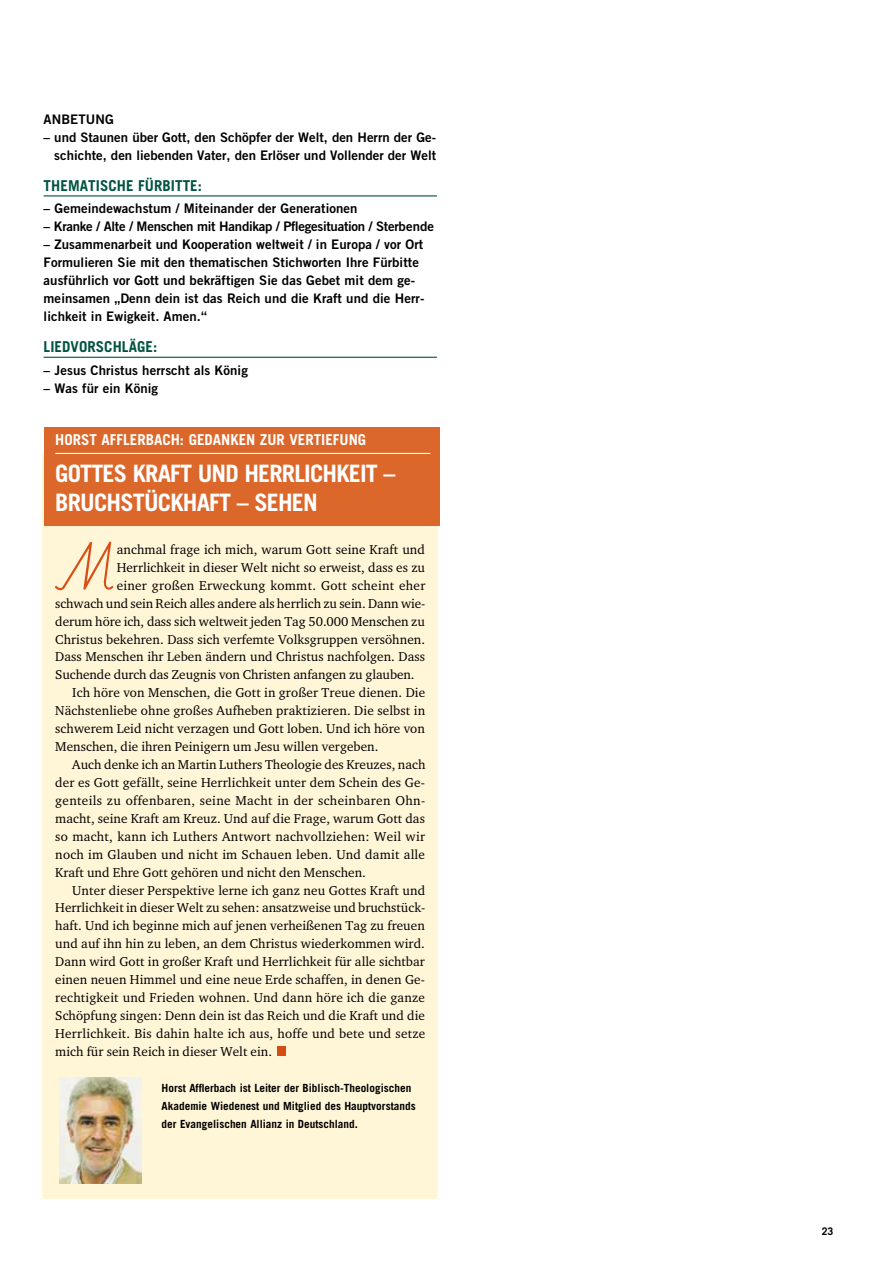
<style>
.page{position:relative;width:893px;height:1263px;background:#fff}
.page>*{position:absolute;margin:0;border:0;box-sizing:border-box;transform-origin:0 0}
.t1{font:95.4px "Imrans School";color:#d85017}
.t2{font:700 24px "Trade Gothic";letter-spacing:-.035em;color:#fff}
.t3{font:700 15px "Trade Gothic";color:#fff}
.t4{font:700 15px "Trade Gothic";letter-spacing:.005em;color:#005343}
.t5{font:13.2px "Charter ITC";letter-spacing:.005em;color:#000}
.t6{font:13.2px/18px "Trade Gothic Bold Two";letter-spacing:.005em;color:#000;text-align:right}
.t7{font:13.2px "Trade Gothic Bold Two";letter-spacing:-.02em;color:#000}
.t8{font:13.2px "Charter ITC";letter-spacing:.025em;color:#000}
.t9{font:700 11.25px/17.9px "Trade Gothic";color:#000}
.t10{font:700 10.5px "Trade Gothic";color:#000}
</style>
<div class="page">
<hr style="left:44px;top:195px;width:393px;height:1px;background:#005343">
<hr style="left:44px;top:357px;width:393px;height:1px;background:#005343">
<div style="left:43px;top:455px;width:395px;height:744px;background:#fff5d7"></div>
<div style="left:277px;top:1047px;width:9px;height:9px;background:#d64c13"></div>
<div style="left:44px;top:427px;width:395px;height:99px;background:#dc672a"></div>
<img style="left:60px;top:1077px;width:81px;height:107px">
<hr style="left:55px;top:453px;width:375px;height:1px;background:#fff">
<p class="t6" style="left:44px;top:110px;width:62px">Anbetung</p>
<p class="t6" style="left:44px;top:128px;width:394px">– und Staunen über Gott, den Schöpfer der Welt, den Herrn der Ge&shy;schichte, den liebenden Vater, den Erlöser und Vollender der Welt</p>
<p class="t4" style="left:44px;top:176px;width:17px">Thematische</p>
<p class="t4" style="left:138px;top:176px;width:25px">Fürbitte</p>
<p class="t4" style="left:198px;top:176px;width:6px">:</p>
<p class="t6" style="left:44px;top:199px;width:316px">– Gemeindewachstum / Miteinander der Generationen</p>
<p class="t7" style="left:44px;top:218px;width:392px">– Kranke / Alte / Menschen mit Handikap / Pflegesituation / Sterbende</p>
<p class="t6" style="left:44px;top:235px;width:382px;text-align:left">– Zusammenarbeit und Kooperation weltweit / in Europa / vor Ort Formulieren Sie mit den thematischen Stichworten Ihre Fürbitte ausführlich vor Gott und bekräftigen Sie das Gebet mit dem ge&shy;meinsamen „Denn dein ist das Reich und die Kraft und die Herr&shy;lichkeit in Ewigkeit. Amen.“</p>
<p class="t4" style="left:44px;top:338px;width:45px">Liedvorschl</p>
<p class="t4" style="left:129px;top:338px;width:30px">äge:</p>
<p class="t6" style="left:44px;top:361px;width:206px">– Jesus Christus herrscht als König</p>
<p class="t6" style="left:44px;top:379px;width:116px">– Was für ein König</p>
<p class="t3" style="left:55px;top:431px;width:19px">Horst</p>
<p class="t3" style="left:102px;top:431px;width:17px">Afflerbach</p>
<p class="t3" style="left:180px;top:431px;width:27px">: Gedanken</p>
<p class="t3" style="left:260px;top:431px;width:10px">zur</p>
<p class="t3" style="left:290px;top:431px;width:9px">Vertiefung</p>
<h2 class="t2" style="left:55px;top:459px;width:25px">Gottes</h2>
<h2 class="t2" style="left:133px;top:459px;width:25px">Kraft</h2>
<h2 class="t2" style="left:198px;top:459px;width:14px">und</h2>
<h2 class="t2" style="left:244px;top:459px;width:26px">Herrlichkeit</h2>
<h2 class="t2" style="left:384px;top:459px;width:13px">–</h2>
<h2 class="t2" style="left:55px;top:487px;width:14px">bruchst</h2>
<h2 class="t2" style="left:144px;top:487px;width:27px">ückhaft</h2>
<h2 class="t2" style="left:237px;top:487px;width:31px">– sehen</h2>
<h1 class="t1" style="left:55px;top:525px;width:60px">M</h1>
<p class="t5" style="left:117px;top:541px;width:310px">anchmal frage ich mich, warum Gott seine Kraft und</p>
<p class="t5" style="left:117px;top:559px;width:310px">Herrlichkeit in dieser Welt nicht so erweist, dass es zu</p>
<p class="t5" style="left:117px;top:577px;width:310px">einer großen Erweckung kommt. Gott scheint eher</p>
<p class="t5" style="left:55px;top:595px;width:372px">schwach und sein Reich alles andere als herrlich zu sein. Dann wie-</p>
<p class="t5" style="left:55px;top:613px;width:371px">derum höre ich, dass sich weltweit jeden Tag 50.000 Menschen zu</p>
<p class="t5" style="left:55px;top:631px;width:371px">Christus bekehren. Dass sich verfemte Volksgruppen versöhnen.</p>
<p class="t5" style="left:55px;top:649px;width:371px">Dass Menschen ihr Leben ändern und Christus nachfolgen. Dass</p>
<p class="t5" style="left:55px;top:667px;width:361px">Suchende durch das Zeugnis von Christen anfangen zu glauben.</p>
<p class="t5" style="left:72px;top:684px;width:354px">Ich höre von Menschen, die Gott in großer Treue dienen. Die</p>
<p class="t5" style="left:55px;top:702px;width:371px">Nächstenliebe ohne großes Aufheben praktizieren. Die selbst in</p>
<p class="t5" style="left:55px;top:720px;width:371px">schwerem Leid nicht verzagen und Gott loben. Und ich höre von</p>
<p class="t5" style="left:55px;top:738px;width:325px">Menschen, die ihren Peinigern um Jesu willen vergeben.</p>
<p class="t5" style="left:72px;top:756px;width:355px">Auch denke ich an Martin Luthers Theologie des Kreuzes, nach</p>
<p class="t5" style="left:55px;top:774px;width:371px">der es Gott gefällt, seine Herrlichkeit unter dem Schein des Ge-</p>
<p class="t8" style="left:55px;top:792px;width:371px">genteils zu offenbaren, seine Macht in der scheinbaren Ohn-</p>
<p class="t5" style="left:55px;top:810px;width:371px">macht, seine Kraft am Kreuz. Und auf die Frage, warum Gott das</p>
<p class="t5" style="left:55px;top:828px;width:371px">so macht, kann ich Luthers Antwort nachvollziehen: Weil wir</p>
<p class="t5" style="left:55px;top:846px;width:371px">noch im Glauben und nicht im Schauen leben. Und damit alle</p>
<p class="t5" style="left:55px;top:864px;width:312px">Kraft und Ehre Gott gehören und nicht den Menschen.</p>
<p class="t5" style="left:72px;top:882px;width:354px">Unter dieser Perspektive lerne ich ganz neu Gottes Kraft und</p>
<p class="t5" style="left:55px;top:900px;width:372px">Herrlichkeit in dieser Welt zu sehen: ansatzweise und bruchstück-</p>
<p class="t5" style="left:55px;top:918px;width:371px">haft. Und ich beginne mich auf jenen verheißenen Tag zu freuen</p>
<p class="t5" style="left:55px;top:935px;width:371px">und auf ihn hin zu leben, an dem Christus wiederkommen wird.</p>
<p class="t5" style="left:55px;top:953px;width:371px">Dann wird Gott in großer Kraft und Herrlichkeit für alle sichtbar</p>
<p class="t5" style="left:55px;top:971px;width:371px">einen neuen Himmel und eine neue Erde schaffen, in denen Ge-</p>
<p class="t5" style="left:55px;top:989px;width:371px">rechtigkeit und Frieden wohnen. Und dann höre ich die ganze</p>
<p class="t5" style="left:55px;top:1007px;width:371px">Schöpfung singen: Denn dein ist das Reich und die Kraft und die</p>
<p class="t5" style="left:55px;top:1025px;width:372px">Herrlichkeit. Bis dahin halte ich aus, hoffe und bete und setze</p>
<p class="t5" style="left:55px;top:1043px;width:218px">mich für sein Reich in dieser Welt ein.</p>
<p class="t9" style="left:162px;top:1078px;width:256px">Horst Afflerbach ist Leiter der Biblisch-Theologischen<br>Akademie Wiedenest und Mitglied des Hauptvorstands der Evangelischen Allianz in Deutschland.</p>
<p class="t10" style="left:822px;top:1225px;width:13px">23</p>
</div>
